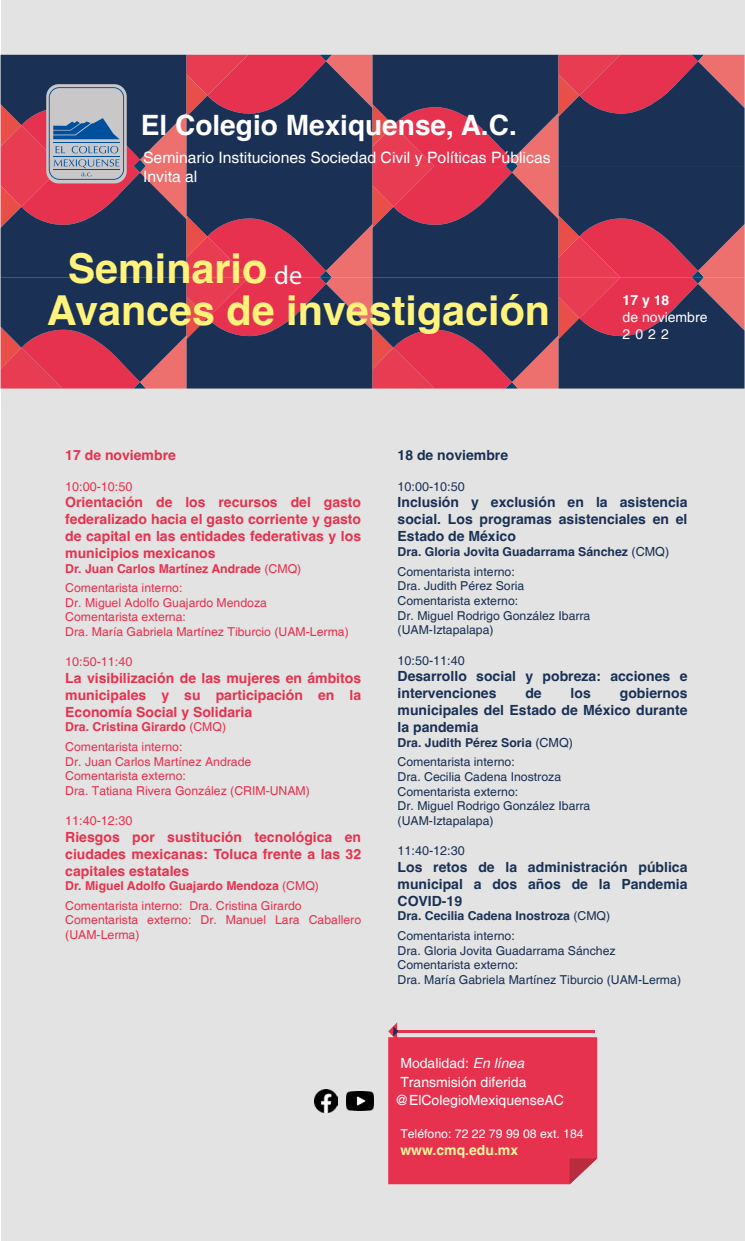
<style>
.page{position:relative;width:745px;height:1241px;background:#fff}
.page>*{position:absolute;margin:0;border:0;box-sizing:border-box;transform-origin:0 0}
.t1{font:700 41.21px/41.1px "Helvetica";color:#fff37c}
.t2{font:700 28px "Helvetica";color:#fff}
.t3{font:15.75px/18.9px "Helvetica";color:#fff}
.t4{font:700 14px/16.8px "Helvetica";color:#e7324f;text-align:justify}
.t5{font:700 14px/16.8px "Helvetica";color:#1a3155;text-align:justify}
.t6{font:14px/16.8px "Helvetica";color:#fff}
.t7{font:700 14px "Helvetica";color:#fff69b}
.t8{font:700 14px "Helvetica";color:#fff}
.t9{font:12.6px "Helvetica";color:#e7324f}
.t10{font:12.6px "Helvetica";color:#1a3155}
.t11{font:12.25px/14.7px "Helvetica";color:#e7324f}
.t12{font:12.25px/14.7px "Helvetica";color:#1a3155}
.t13{font:700 12.25px/19.4px "Helvetica";color:#1a3155}
.t14{font:700 12.25px/19.4px "Helvetica";color:#e7324f}
.t15{font:12.25px "Helvetica";color:#fff}
.s1{font-family:"Myriad Pro";font-weight:400;font-size:26.25px;color:#fff}
.s2{font-weight:400}
.s3{font-weight:700}
.s4{font-weight:400;font-size:12.6px}
.s5{font-style:italic}
</style>
<div class="page">
<div style="left:1px;top:0;width:743px;height:1240px;background:#e3e3e3"></div>
<svg style="left:1px;top:55px;width:743px;height:333px;background:#673b59"></svg>
<svg style="left:388px;top:1022px;width:208px;height:162px;background:#e5415b"></svg>
<img style="left:314px;top:1089px;width:23px;height:23px">
<img style="left:346px;top:1091px;width:27px;height:19px">
<h2 class="t2" style="left:141px;top:108px;width:377px">El Colegio Mexiquense, A.C.</h2>
<p class="t3" style="left:143px;top:149px;width:409px">Seminario Instituciones Sociedad Civil y Políticas Públicas<br>Invita al</p>
<h1 class="t1" style="left:47px;top:253px;width:504px;text-indent:21px">Seminario <span class="s1">de<br></span>Avances de investigación</h1>
<p class="t8" style="left:622px;top:291px;width:48px">17 y 18</p>
<p class="t6" style="left:622px;top:309px;width:86px">de noviembre<br>2022</p>
<p class="t4" style="left:65px;top:448px;width:112px">17 de noviembre</p>
<p class="t9" style="left:65px;top:479px;width:69px">10:00-10:50</p>
<p class="t4" style="left:65px;top:495px;width:297px">Orientación de los recursos del gasto federalizado hacia el gasto corriente y gasto de capital en las entidades federativas y los municipios mexicanos</p>
<p class="t14" style="left:65px;top:559px;width:237px">Dr. Juan Carlos Martínez Andrade <span class="s2">(CMQ)<br>Comentarista interno:</span></p>
<p class="t11" style="left:65px;top:595px;width:285px">Dr. Miguel Adolfo Guajardo Mendoza<br>Comentarista externa:<br>Dra. María Gabriela Martínez Tiburcio (UAM-Lerma)</p>
<p class="t9" style="left:65px;top:654px;width:69px">10:50-11:40</p>
<p class="t4" style="left:65px;top:671px;width:297px">La visibilización de las mujeres en ámbitos municipales y su participación en la Economía Social y Solidaria</p>
<p class="t11" style="left:65px;top:717px;width:162px;line-height:19.4px"><span class="s3">Dra. Cristina Girardo</span> (CMQ)<br>Comentarista interno:</p>
<p class="t11" style="left:65px;top:754px;width:246px">Dr. Juan Carlos Martínez Andrade<br>Comentarista externo:<br>Dra. Tatiana Rivera González (CRIM-UNAM)</p>
<p class="t9" style="left:65px;top:813px;width:69px">11:40-12:30</p>
<p class="t4" style="left:65px;top:830px;width:297px">Riesgos por sustitución tecnológica en ciudades mexicanas: Toluca frente a las 32 capitales estatales</p>
<p class="t11" style="left:65px;top:876px;width:255px;line-height:19.4px"><span class="s3">Dr. Miguel Adolfo Guajardo Mendoza</span> (CMQ)<br>Comentarista interno: Dra. Cristina Girardo</p>
<p class="t11" style="left:65px;top:913px;width:297px">Comentarista externo: Dr. Manuel Lara Caballero (UAM-Lerma)</p>
<p class="t5" style="left:397px;top:448px;width:112px">18 de noviembre</p>
<p class="t10" style="left:397px;top:479px;width:69px">10:00-10:50</p>
<p class="t5" style="left:397px;top:495px;width:291px">Inclusión y exclusión en la asistencia social. Los programas asistenciales en el Estado de México</p>
<p class="t13" style="left:397px;top:543px;width:273px">Dra. Gloria Jovita Guadarrama Sánchez <span class="s4">(CMQ)<br></span><span class="s2">Comentarista interno:</span></p>
<p class="t12" style="left:397px;top:579px;width:194px">Dra. Judith Pérez Soria<br>Comentarista externo:<br>Dr. Miguel Rodrigo González Ibarra (UAM-Iztapalapa)</p>
<p class="t10" style="left:397px;top:652px;width:69px">10:50-11:40</p>
<p class="t5" style="left:397px;top:669px;width:291px">Desarrollo social y pobreza: acciones e intervenciones</p>
<p class="t5" style="left:397px;top:686px;width:291px;text-indent:222px">gobiernos municipales del Estado de México durante la pandemia</p>
<p class="t13" style="left:397px;top:734px;width:177px">Dra. Judith Pérez Soria <span class="s4">(CMQ)<br></span><span class="s2">Comentarista interno:</span></p>
<p class="t12" style="left:397px;top:769px;width:194px">Dra. Cecilia Cadena Inostroza<br>Comentarista externo:<br>Dr. Miguel Rodrigo González Ibarra (UAM-Iztapalapa)</p>
<p class="t10" style="left:397px;top:843px;width:69px">11:40-12:30</p>
<p class="t5" style="left:397px;top:860px;width:291px">Los retos de la administración pública municipal a dos años de la Pandemia COVID-19</p>
<p class="t13" style="left:397px;top:907px;width:214px">Dra. Cecilia Cadena Inostroza <span class="s2">(CMQ)<br>Comentarista interno:</span></p>
<p class="t12" style="left:397px;top:943px;width:285px">Dra. Gloria Jovita Guadarrama Sánchez<br>Comentarista externo:<br>Dra. María Gabriela Martínez Tiburcio (UAM-Lerma)</p>
<p class="t5" style="left:525px;top:686px;width:18px">de</p>
<p class="t5" style="left:570px;top:686px;width:22px">los</p>
<p class="t6" style="left:400px;top:1054px;width:125px">Modalidad: <span class="s5">En línea</span></p>
<p class="t6" style="left:400px;top:1073px;width:128px">Transmisión diferida</p>
<p class="t6" style="left:394px;top:1092px;width:171px">@ElColegioMexiquenseAC</p>
<p class="t15" style="left:400px;top:1126px;width:185px">Teléfono: 72 22 79 99 08 ext. 184</p>
<p class="t7" style="left:400px;top:1141px;width:119px">www.cmq.edu.mx</p>
</div>
